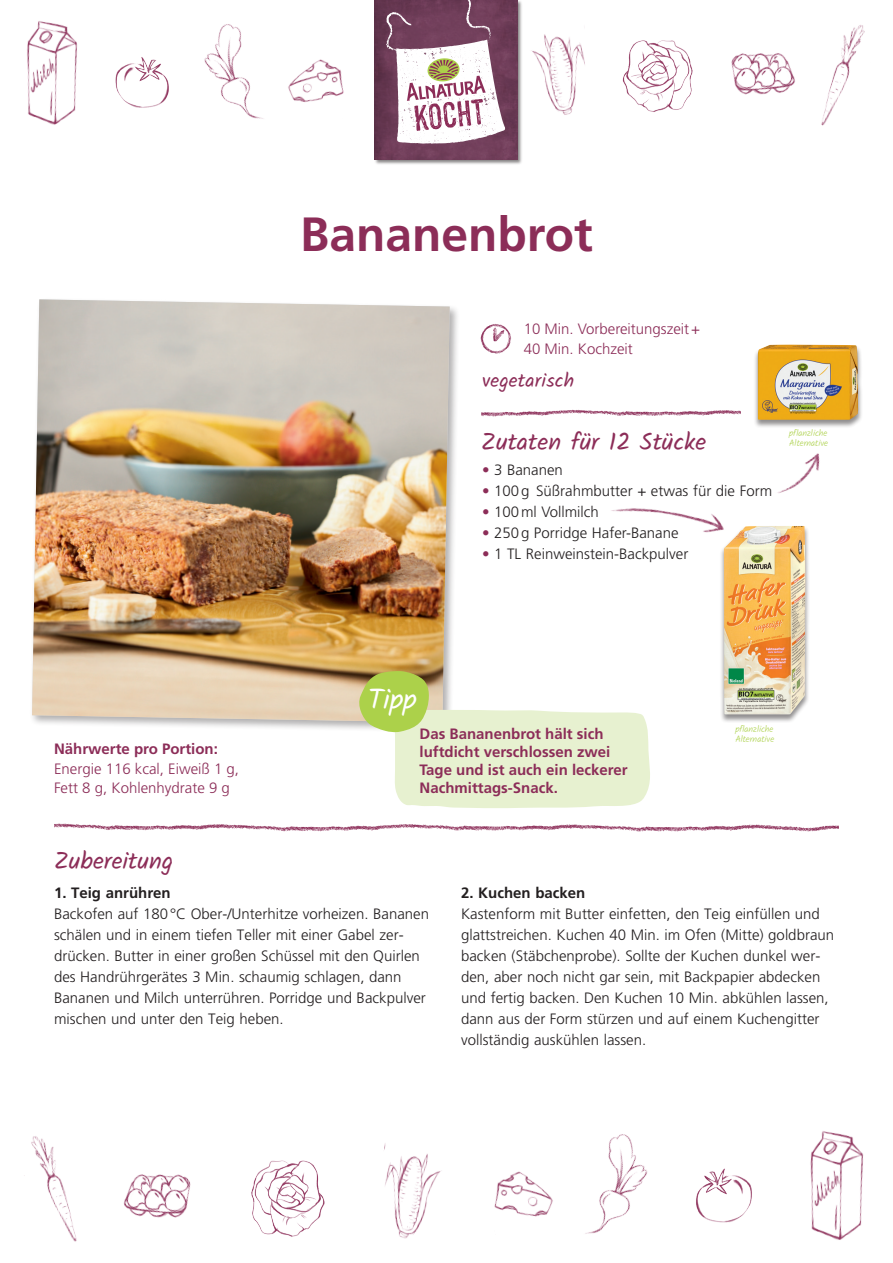
<style>
.page{position:relative;width:893px;height:1263px;background:#fff}
.page>*{position:absolute;margin:0;border:0;box-sizing:border-box;transform-origin:0 0}
.t1{font:700 48px "Frutiger LT";color:#8c2d58}
.t2{font:28.5px "Kalam";color:#fff}
.t3{font:24px "Kalam";color:#8c2d58}
.t4{font:19.5px "Kalam";letter-spacing:.01em;color:#8c2d58}
.t5{font:300 15px/21px "Frutiger LT";color:#231f20}
.t6{font:700 15px/18px "Frutiger LT";color:#8c2d58}
.t7{font:300 15px/19.5px "Frutiger LT";color:#8c2d58}
.t8{font:700 15px "Frutiger LT";color:#231f20}
.t9{font:300 9px/10.5px "Kalam";color:#acd14a}
.s1{color:#8c2d58}
</style>
<div class="page">
<img style="left:54px;top:823px;width:785px;height:9px">
<img style="left:481px;top:409px;width:260px;height:8px">
<div style="left:29px;top:297px;width:431px;height:436px;background:#231f20;opacity:.35"></div>
<img style="left:32px;top:299px;width:418px;height:423px">
<img style="left:480px;top:324px;width:31px;height:30px">
<svg style="left:356px;top:671px;width:294px;height:137px"></svg>
<img style="left:777px;top:453px;width:43px;height:40px">
<div style="left:753px;top:344px;width:110px;height:84px;background:#231f20;opacity:.5"></div>
<img style="left:758px;top:345px;width:100px;height:75px">
<div style="left:719px;top:525px;width:91px;height:198px;background:#231f20;opacity:.5"></div>
<img style="left:724px;top:526px;width:81px;height:188px">
<img style="left:611px;top:508px;width:155px;height:144px">
<img style="left:374px;top:0;width:148px;height:164px">
<img style="left:375px;top:0;width:142px;height:160px">
<svg style="left:386px;top:0;width:119px;height:144px"></svg>
<img style="left:115px;top:57px;width:54px;height:51px">
<img style="left:622px;top:40px;width:71px;height:72px">
<img style="left:204px;top:24px;width:59px;height:95px">
<img style="left:731px;top:53px;width:64px;height:42px">
<img style="left:821px;top:25px;width:44px;height:101px">
<img style="left:531px;top:34px;width:54px;height:81px">
<img style="left:288px;top:59px;width:56px;height:43px">
<img style="left:27px;top:21px;width:51px;height:104px">
<img style="left:251px;top:1160px;width:74px;height:77px">
<img style="left:123px;top:1174px;width:68px;height:44px">
<img style="left:24px;top:1136px;width:53px;height:106px">
<img style="left:384px;top:1143px;width:58px;height:96px">
<img style="left:696px;top:1168px;width:56px;height:55px">
<img style="left:585px;top:1134px;width:63px;height:100px">
<img style="left:494px;top:1171px;width:59px;height:46px">
<img style="left:810px;top:1131px;width:54px;height:109px">
<h1 class="t1" style="left:300px;top:206px;width:294px">Bananenbrot</h1>
<p class="t7" style="left:524px;top:319px;width:178px">10 Min. Vorbereitungszeit+<br>40 Min. Kochzeit</p>
<p class="t6" style="left:54px;top:740px;width:165px">Nährwerte pro Portion:</p>
<p class="t7" style="left:54px;top:759px;width:187px">Energie 116 kcal, Eiweiß 1 g,<br>Fett 8 g, Kohlenhydrate 9 g</p>
<h3 class="t3" style="left:54px;top:844px;width:121px">Zubereitung</h3>
<h3 class="t4" style="left:482px;top:367px;width:94px">vegetarisch</h3>
<h3 class="t3" style="left:481px;top:425px;width:226px">Zutaten für 12 Stücke</h3>
<p class="t5" style="left:482px;top:460px;width:82px"><span class="s1">•</span> 3 Bananen</p>
<p class="t5" style="left:482px;top:481px;width:292px"><span class="s1">•</span> 100g Süßrahmbutter + etwas für die Form</p>
<p class="t5" style="left:482px;top:502px;width:118px"><span class="s1">•</span> 100ml Vollmilch</p>
<p class="t5" style="left:482px;top:523px;width:198px"><span class="s1">•</span> 250g Porridge Hafer-Banane</p>
<p class="t5" style="left:482px;top:544px;width:208px"><span class="s1">•</span> 1 TL Reinweinstein-Backpulver</p>
<p class="t9" style="left:789px;top:428px;width:40px">pflanzliche<br>Alternative</p>
<h2 class="t2" style="left:368px;top:679px;width:50px">Tipp</h2>
<p class="t6" style="left:420px;top:725px;width:210px">Das Bananenbrot hält sich luftdicht verschlossen zwei<br>Tage und ist auch ein leckerer<br>Nachmittags-Snack.</p>
<p class="t9" style="left:735px;top:724px;width:40px">pflanzliche<br>Alternative</p>
<p class="t8" style="left:54px;top:884px;width:118px">1. Teig anrühren</p>
<p class="t5" style="left:54px;top:904px;width:377px">Backofen auf 180°C Ober-/Unterhitze vorheizen. Bananen schälen und in einem tiefen Teller mit einer Gabel zer&shy;drücken. Butter in einer großen Schüssel mit den Quirlen des Handrührgerätes 3 Min. schaumig schlagen, dann Bananen und Milch unterrühren. Porridge und Backpulver mischen und unter den Teig heben.</p>
<p class="t8" style="left:461px;top:884px;width:126px">2. Kuchen backen</p>
<p class="t5" style="left:461px;top:904px;width:375px">Kastenform mit Butter einfetten, den Teig einfüllen und glattstreichen. Kuchen 40 Min. im Ofen (Mitte) goldbraun backen (Stäbchenprobe). Sollte der Kuchen dunkel wer&shy;den, aber noch nicht gar sein, mit Backpapier abdecken und fertig backen. Den Kuchen 10 Min. abkühlen lassen, dann aus der Form stürzen und auf einem Kuchengitter vollständig auskühlen lassen.</p>
</div>
